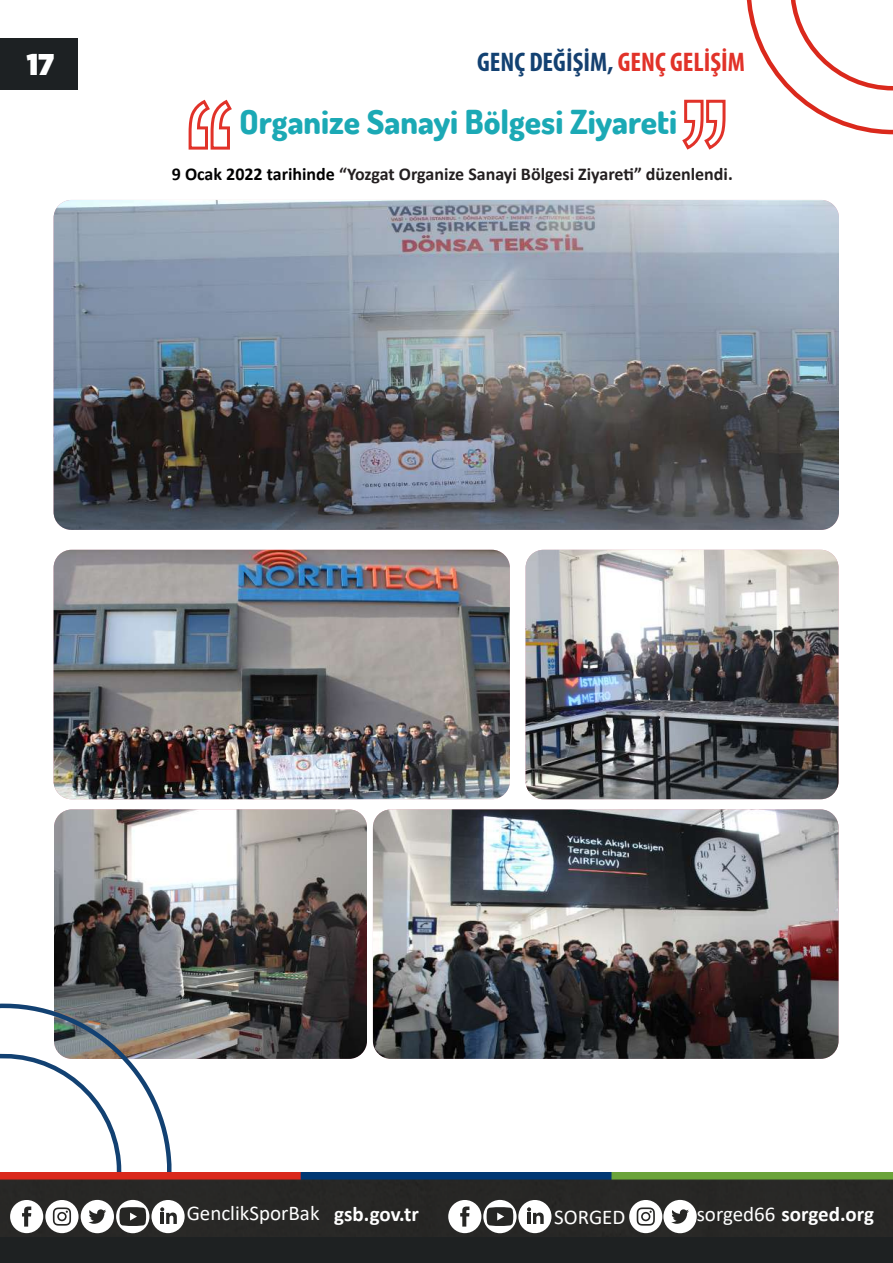
<style>
.page{position:relative;width:893px;height:1263px;background:#fff}
.page>*{position:absolute;margin:0;border:0;box-sizing:border-box;transform-origin:0 0}
.t1{font:800 33px "Dosis";color:#1ba9b5}
.t2{font:900 30px "Gotham Narrow";color:#fff}
.t3{font:700 condensed 27px "Myriad Pro";color:#e13229}
.t4{font:21px "Calibri";color:#fff}
.t5{font:700 21px "Calibri";color:#fff}
.t6{font:700 18px "Calibri";color:#231f20}
.s1{color:#124172}
.s2{color:#16406f}
.s3{color:#000001}
.s4{font-weight:700}
.s5{font-weight:400}
</style>
<div class="page">
<div style="left:0;top:38px;width:78px;height:51px;background:#1d2123"></div>
<img style="left:373px;top:809px;width:465px;height:250px">
<svg style="left:682px;top:99px;width:44px;height:51px"></svg>
<svg style="left:188px;top:99px;width:44px;height:51px"></svg>
<img style="left:54px;top:200px;width:785px;height:330px">
<img style="left:54px;top:550px;width:456px;height:249px">
<img style="left:526px;top:550px;width:312px;height:249px">
<img style="left:54px;top:809px;width:313px;height:250px">
<svg style="left:0;top:998px;width:172px;height:174px"></svg>
<svg style="left:746px;top:0;width:147px;height:135px"></svg>
<img style="left:0;top:1172px;width:893px;height:65px">
<div style="left:0;top:1237px;width:893px;height:26px;background:#1e2122"></div>
<div style="left:10px;top:1200px;width:33px;height:33px;background:#fff;border-radius:17px"></div>
<svg style="left:22px;top:1206px;width:9px;height:20px"></svg>
<div style="left:45px;top:1200px;width:34px;height:33px;background:#fff;border-radius:17px"></div>
<svg style="left:53px;top:1207px;width:18px;height:19px"></svg>
<div style="left:81px;top:1200px;width:33px;height:33px;background:#fff;border-radius:17px"></div>
<svg style="left:88px;top:1209px;width:18px;height:15px"></svg>
<div style="left:116px;top:1200px;width:33px;height:33px;background:#fff;border-radius:17px"></div>
<svg style="left:119px;top:1207px;width:27px;height:19px"></svg>
<div style="left:151px;top:1200px;width:34px;height:33px;background:#fff;border-radius:17px"></div>
<svg style="left:160px;top:1207px;width:17px;height:17px"></svg>
<div style="left:448px;top:1200px;width:33px;height:33px;background:#fff;border-radius:17px"></div>
<svg style="left:460px;top:1206px;width:9px;height:20px"></svg>
<div style="left:629px;top:1200px;width:33px;height:33px;background:#fff;border-radius:17px"></div>
<svg style="left:637px;top:1207px;width:18px;height:19px"></svg>
<div style="left:663px;top:1200px;width:34px;height:33px;background:#fff;border-radius:17px"></div>
<svg style="left:671px;top:1209px;width:18px;height:15px"></svg>
<svg style="left:483px;top:1200px;width:34px;height:33px"></svg>
<svg style="left:487px;top:1207px;width:26px;height:19px"></svg>
<div style="left:518px;top:1200px;width:33px;height:33px;background:#fff;border-radius:17px"></div>
<svg style="left:527px;top:1207px;width:17px;height:17px"></svg>
<h2 class="t2" style="left:27px;top:44px;width:29px">17</h2>
<h3 class="t3" style="left:477px;top:45px;width:269px"><span class="s1">GENÇ DEĞ</span><span class="s2">İŞİM,</span> GENÇ GELİŞİM</h3>
<h1 class="t1" style="left:240px;top:101px;width:439px">Organize Sanayi Bölgesi Ziyareti</h1>
<p class="t6" style="left:172px;top:162px;width:562px"><span class="s3">9 Ocak 2022 tarihinde</span> “Yozgat Organize Sanayi Bölgesi Ziyareti” düzenlendi.</p>
<p class="t4" style="left:187px;top:1199px;width:234px">GenclikSporBak <span class="s4">gsb.gov.tr</span></p>
<p class="t4" style="left:554px;top:1202px;width:73px">SORGED</p>
<p class="t5" style="left:697px;top:1199px;width:179px"><span class="s5">sorged66</span> sorged.org</p>
</div>
